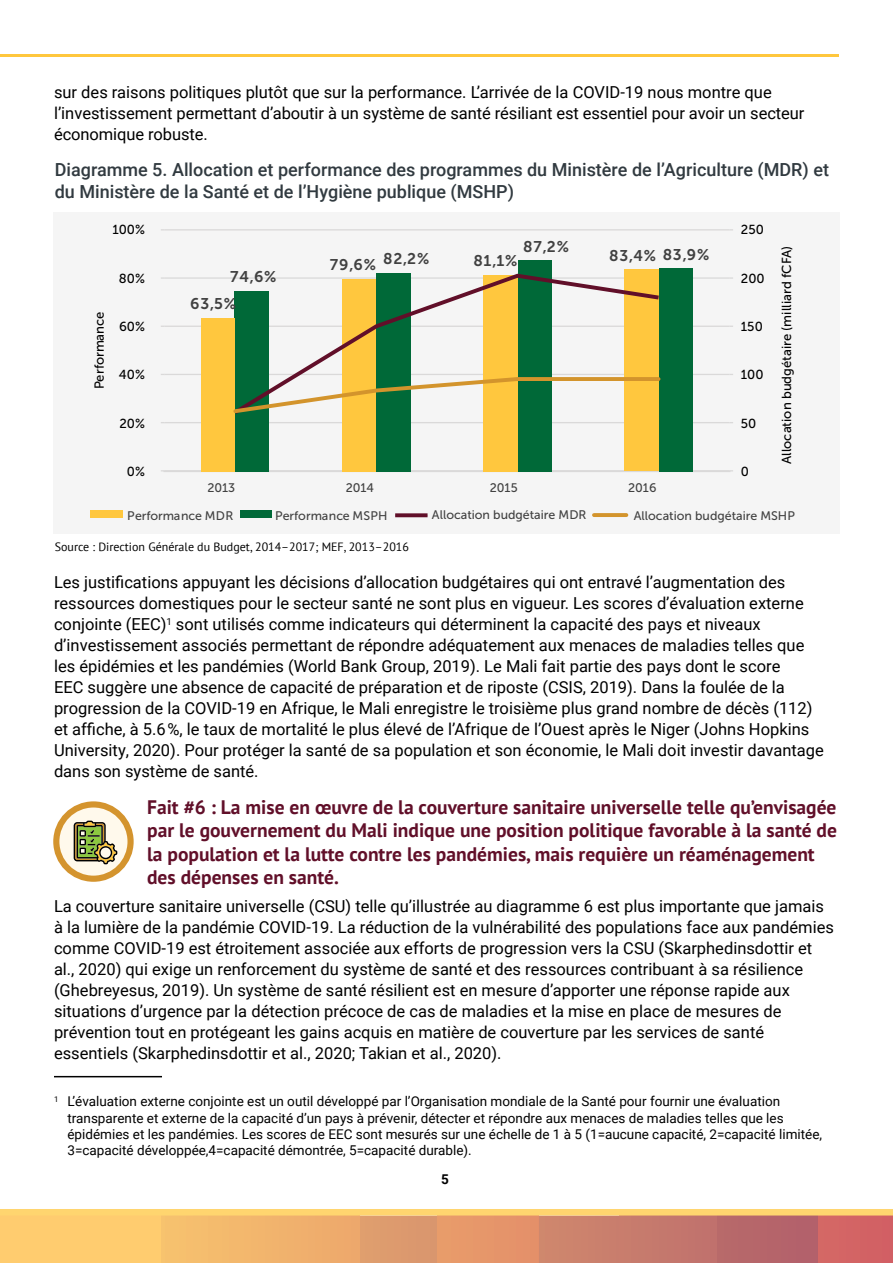
<style>
.page{position:relative;width:893px;height:1263px;background:#fff}
.page>*{position:absolute;margin:0;border:0;box-sizing:border-box;transform-origin:0 0}
.t1{font:700 19.5px/23.4px "PT Sans";color:#610f29}
.Figure_Table_title{font:500 18px/21.6px "Roboto";color:#313a40}
.Body{font:16.5px/21px "Roboto";color:#000}
.t2{font:15.45px "Museo Sans 700";letter-spacing:.055em;color:#414141}
.t3{font:13.5px/16.2px "Roboto";color:#000}
.t4{font:700 13.5px "Roboto";color:#000}
.t5{font:13.05px "Museo Sans 500";color:#000}
.t6{font:12.45px "Museo Sans 500";color:#414141}
.Source{font:12px "PT Sans";color:#000}
</style>
<div class="page">
<svg style="left:0;top:1209px;width:893px;height:54px;background:#e39f6c"></svg>
<hr style="left:0;top:54px;width:839px;height:2px;background:#ffc73d">
<hr style="left:54px;top:1076px;width:108px;height:1px;background:#000">
<div style="left:53px;top:212px;width:787px;height:322px;background:#f5f5f5"></div>
<hr style="left:164px;top:470px;width:566px;height:1px;background:#dad9d9">
<hr style="left:164px;top:229px;width:566px;height:1px;background:#dad9d9">
<hr style="left:164px;top:277px;width:566px;height:2px;background:#dad9d9">
<hr style="left:164px;top:326px;width:566px;height:1px;background:#dad9d9">
<hr style="left:164px;top:374px;width:566px;height:1px;background:#dad9d9">
<hr style="left:164px;top:422px;width:566px;height:1px;background:#dad9d9">
<hr style="left:164px;top:471px;width:566px;height:1px;background:#dad9d9">
<div style="left:235px;top:291px;width:34px;height:180px;background:#006938"></div>
<div style="left:376px;top:273px;width:34px;height:198px;background:#006938"></div>
<div style="left:518px;top:260px;width:33px;height:211px;background:#006938"></div>
<div style="left:659px;top:268px;width:33px;height:203px;background:#006938"></div>
<div style="left:201px;top:318px;width:34px;height:153px;background:#ffc73e"></div>
<div style="left:343px;top:279px;width:33px;height:192px;background:#ffc73e"></div>
<div style="left:484px;top:275px;width:34px;height:196px;background:#ffc73e"></div>
<div style="left:625px;top:269px;width:34px;height:202px;background:#ffc73e"></div>
<svg style="left:230px;top:272px;width:429px;height:146px"></svg>
<svg style="left:231px;top:375px;width:430px;height:41px"></svg>
<div style="left:90px;top:511px;width:32px;height:7px;background:#ffc73e"></div>
<div style="left:241px;top:511px;width:31px;height:7px;background:#006938"></div>
<svg style="left:395px;top:513px;width:33px;height:4px"></svg>
<svg style="left:594px;top:513px;width:32px;height:4px"></svg>
<svg style="left:56px;top:804px;width:75px;height:75px;background:#f4e3c4"></svg>
<svg style="left:74px;top:821px;width:43px;height:43px;background:#919564"></svg>
<div style="left:53px;top:801px;width:81px;height:81px;border:6px solid #d4942e;border-radius:50%"></div>
<p class="Body" style="left:54px;top:81px;width:752px">sur des raisons politiques plutôt que sur la performance. L’arrivée de la COVID-19 nous montre que l’investissement permettant d’aboutir à un système de santé résiliant est essentiel pour avoir un secteur économique robuste.</p>
<p class="Figure_Table_title" style="left:55px;top:158px;width:776px">Diagramme 5. Allocation et performance des programmes du Ministère de l’Agriculture (MDR) et du Ministère de la Santé et de l’Hygiène publique (MSHP)</p>
<p class="t5" style="left:92px;top:389px;width:79px;rotate:-90deg">Performance</p>
<p class="t5" style="left:112px;top:223px;width:34px">100%</p>
<p class="t5" style="left:741px;top:223px;width:24px">250</p>
<p class="t5" style="left:119px;top:271px;width:27px">80%</p>
<p class="t5" style="left:119px;top:319px;width:27px">60%</p>
<p class="t5" style="left:119px;top:368px;width:27px">40%</p>
<p class="t5" style="left:119px;top:416px;width:27px">20%</p>
<p class="t2" style="left:230px;top:268px;width:48px">74,6%</p>
<p class="t2" style="left:190px;top:295px;width:47px">63,5%</p>
<p class="t2" style="left:523px;top:238px;width:47px">87,2%</p>
<p class="t2" style="left:330px;top:256px;width:48px">79,6%</p>
<p class="t2" style="left:473px;top:252px;width:46px">81,1%</p>
<p class="t2" style="left:609px;top:246px;width:101px">83,4% 83,9%</p>
<p class="t2" style="left:383px;top:250px;width:48px">82,2%</p>
<p class="t5" style="left:741px;top:271px;width:25px">200</p>
<p class="t5" style="left:741px;top:319px;width:23px">150</p>
<p class="t5" style="left:741px;top:368px;width:24px">100</p>
<p class="t5" style="left:741px;top:416px;width:17px">50</p>
<p class="t5" style="left:779px;top:464px;width:219px;rotate:-90deg">Allocation budgétaire (milliard fCFA)</p>
<p class="t5" style="left:127px;top:464px;width:20px">0%</p>
<p class="t5" style="left:741px;top:464px;width:10px">0</p>
<p class="t6" style="left:207px;top:481px;width:29px">2013</p>
<p class="t6" style="left:346px;top:481px;width:30px">2014</p>
<p class="t6" style="left:490px;top:481px;width:29px">2015</p>
<p class="t6" style="left:628px;top:481px;width:30px">2016</p>
<p class="t6" style="left:127px;top:508px;width:107px">Performance MDR</p>
<p class="t6" style="left:275px;top:508px;width:114px">Performance MSPH</p>
<p class="t6" style="left:432px;top:508px;width:156px">Allocation budgétaire MDR</p>
<p class="t6" style="left:634px;top:508px;width:162px">Allocation budgétaire MSHP</p>
<p class="Source" style="left:55px;top:539px;width:356px">Source : Direction Générale du Budget, 2014–2017; MEF, 2013–2016</p>
<p class="Body" style="left:54px;top:571px;width:771px">Les justifications appuyant les décisions d’allocation budgétaires qui ont entravé l’augmentation des ressources domestiques pour le secteur santé ne sont plus en vigueur. Les scores d’évaluation externe conjointe (EEC)<sup>1</sup> sont utilisés comme indicateurs qui déterminent la capacité des pays et niveaux d’investissement associés permettant de répondre adéquatement aux menaces de maladies telles que les épidémies et les pandémies (World Bank Group, 2019). Le Mali fait partie des pays dont le score<br>EEC suggère une absence de capacité de préparation et de riposte (CSIS, 2019). Dans la foulée de la progression de la COVID-19 en Afrique, le Mali enregistre le troisième plus grand nombre de décès (112) et affiche, à 5.6 %, le taux de mortalité le plus élevé de l’Afrique de l’Ouest après le Niger (Johns Hopkins University, 2020). Pour protéger la santé de sa population et son économie, le Mali doit investir davantage dans son système de santé.</p>
<h2 class="t1" style="left:147px;top:795px;width:691px">Fait #6 : La mise en œuvre de la couverture sanitaire universelle telle qu’envisagée par le gouvernement du Mali indique une position politique favorable à la santé de la population et la lutte contre les pandémies, mais requière un réaménagement des dépenses en santé.</h2>
<p class="Body" style="left:54px;top:895px;width:781px">La couverture sanitaire universelle (CSU) telle qu’illustrée au diagramme 6 est plus importante que jamais à la lumière de la pandémie COVID-19. La réduction de la vulnérabilité des populations face aux pandémies comme COVID-19 est étroitement associée aux efforts de progression vers la CSU (Skarphedinsdottir et al., 2020) qui exige un renforcement du système de santé et des ressources contribuant à sa résilience (Ghebreyesus, 2019). Un système de santé résilient est en mesure d’apporter une réponse rapide aux situations d’urgence par la détection précoce de cas de maladies et la mise en place de mesures de prévention tout en protégeant les gains acquis en matière de couverture par les services de santé essentiels (Skarphedinsdottir et al., 2020; Takian et al., 2020).</p>
<p class="t3" style="left:68px;top:1093px;width:756px;text-indent:-14px"><sup>1</sup> L’évaluation externe conjointe est un outil développé par l’Organisation mondiale de la Santé pour fournir une évaluation transparente et externe de la capacité d’un pays à prévenir, détecter et répondre aux menaces de maladies telles que les épidémies et les pandémies. Les scores de EEC sont mesurés sur une échelle de 1 à 5 (1=aucune capacité, 2=capacité limitée, 3=capacité développée,4=capacité démontrée, 5=capacité durable).</p>
<p class="t4" style="left:441px;top:1169px;width:9px">5</p>
</div>
